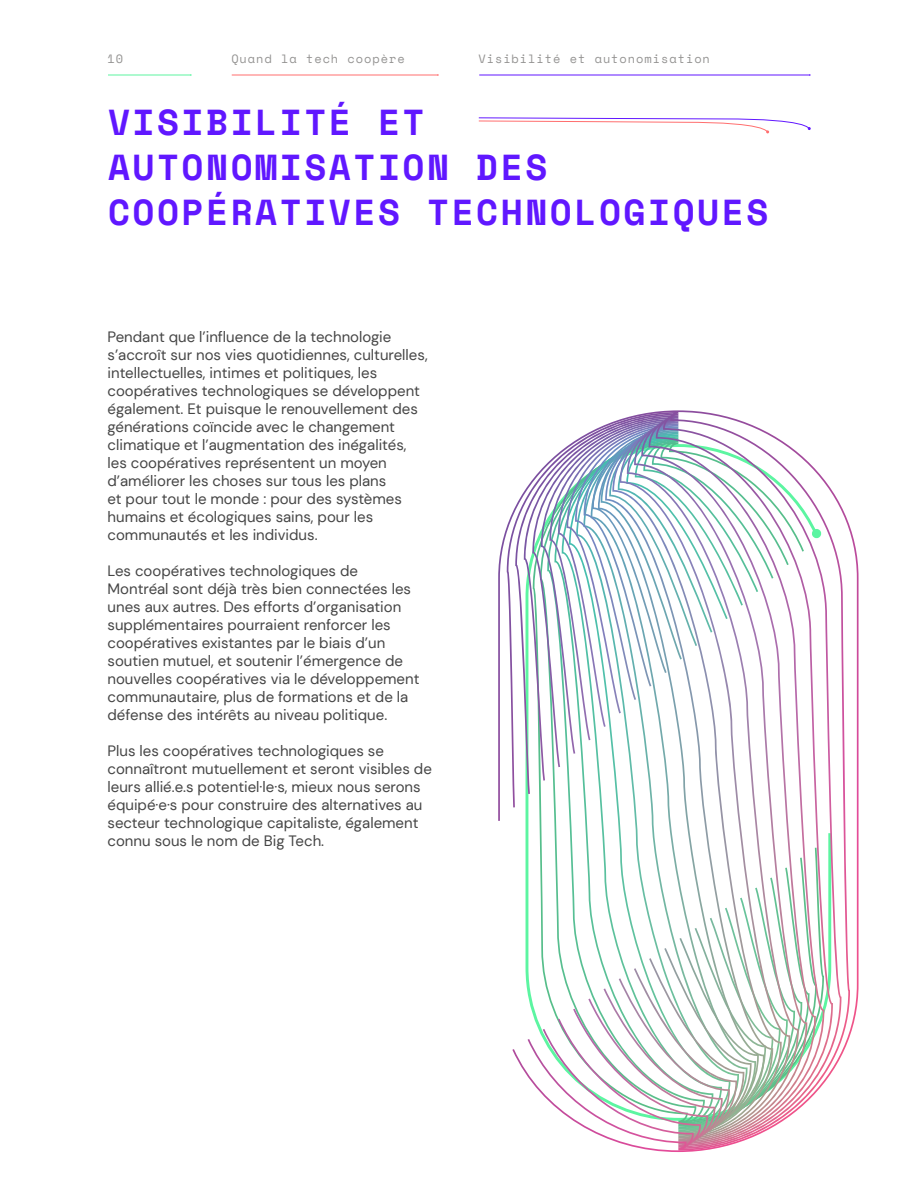
<style>
.page{position:relative;width:918px;height:1188px;background:#fff}
.page>*{position:absolute;margin:0;border:0;box-sizing:border-box;transform-origin:0 0}
.t1{font:700 36px/45px "Space Mono";letter-spacing:.07em;color:#6017ff}
.t2{font:15px/18px "DM Sans";color:#454545}
.t3{font:12px "Space Mono";letter-spacing:.08em;color:#949392}
</style>
<div class="page">
<hr style="left:108px;top:75px;width:83px;height:1px;background:#5cf5a1">
<hr style="left:232px;top:75px;width:206px;height:1px;background:#ff6e6e">
<hr style="left:479px;top:75px;width:331px;height:1px;background:#6017ff">
<img style="left:498px;top:410px;width:361px;height:742px">
<svg style="left:478px;top:117px;width:333px;height:16px"></svg>
<p class="t3" style="left:108px;top:50px;width:17px">10</p>
<p class="t3" style="left:231px;top:50px;width:175px">Quand la tech coopère</p>
<h1 class="t1" style="left:108px;top:98px;width:662px">VISIBILITÉ ET<br>AUTONOMISATION DES<br>COOPÉRATIVES TECHNOLOGIQUES</h1>
<p class="t3" style="left:478px;top:50px;width:233px">Visibilité et autonomisation</p>
<p class="t2" style="left:108px;top:328px;width:322px">Pendant que l’influence de la technologie s’accroît sur nos vies quotidiennes, culturelles, intellectuelles, intimes et politiques, les coopératives technologiques se développent également. Et puisque le renouvellement des générations coïncide avec le changement climatique et l’augmentation des inégalités, les coopératives représentent un moyen d’améliorer les choses sur tous les plans<br>et pour tout le monde : pour des systèmes humains et écologiques sains, pour les communautés et les individus.</p>
<p class="t2" style="left:108px;top:562px;width:314px">Les coopératives technologiques de Montréal sont déjà très bien connectées les unes aux autres. Des efforts d’organisation supplémentaires pourraient renforcer les coopératives existantes par le biais d’un soutien mutuel, et soutenir l’émergence de nouvelles coopératives via le développement communautaire, plus de formations et de la défense des intérêts au niveau politique.</p>
<p class="t2" style="left:108px;top:742px;width:326px">Plus les coopératives technologiques se connaîtront mutuellement et seront visibles de leurs allié.e.s potentiel·le·s, mieux nous serons équipé·e·s pour construire des alternatives au secteur technologique capitaliste, également connu sous le nom de Big Tech.</p>
</div>
